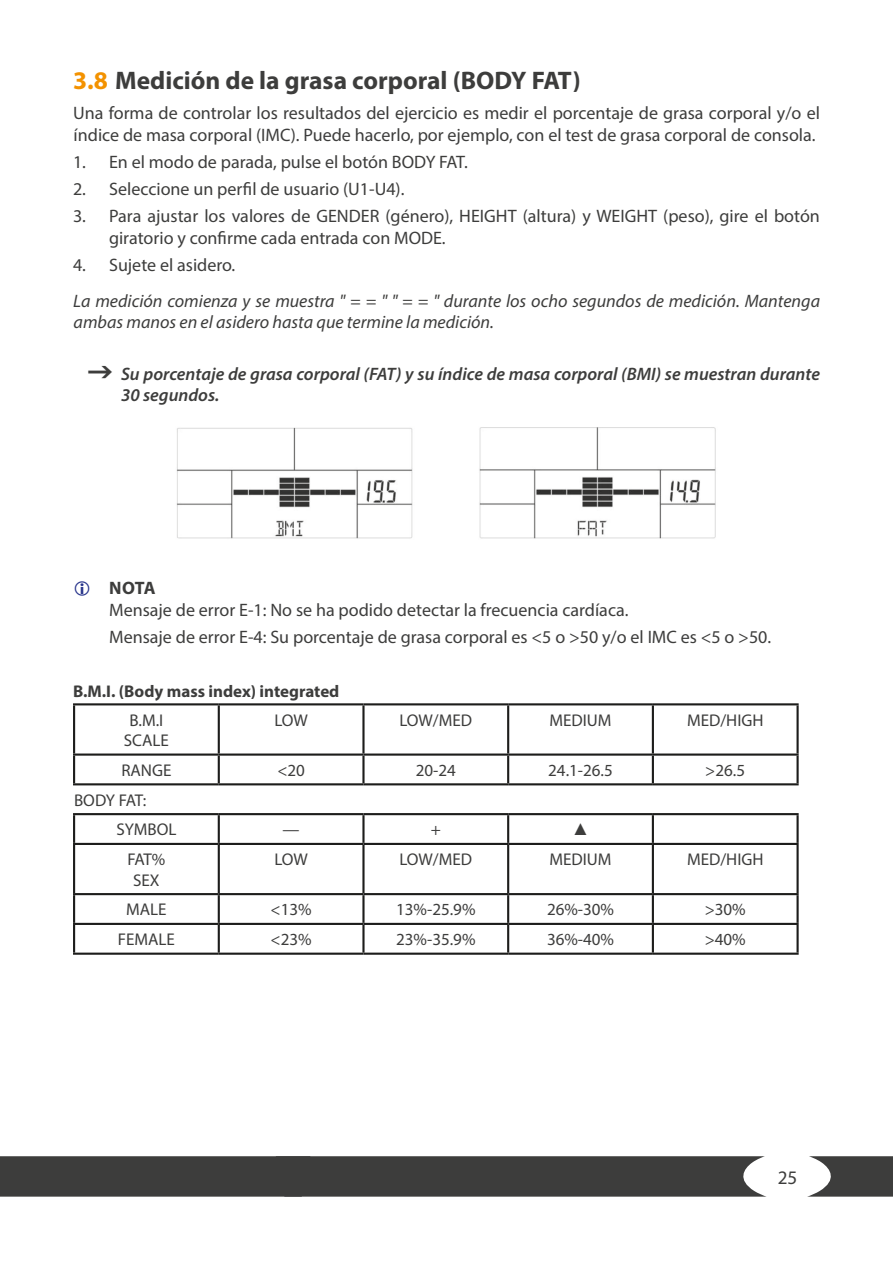
<style>
.page{position:relative;width:893px;height:1263px;background:#fff}
.page>*{position:absolute;margin:0;border:0;box-sizing:border-box;transform-origin:0 0}
.t1{font:700 25.5px "Myriad Pro";color:#3d3d3c}
.t2{font:19.2px "Myriad Pro";color:#3d3d3c}
.Text_Hinweise{font:18px/21.1px "Myriad Pro";color:#3d3d3c}
.t3{font:italic 18px/21.1px "Myriad Pro";color:#3d3d3c}
.t4{font:italic 600 18px/21.1px "Myriad Pro";color:#3d3d3c}
.t5{font:700 18px "Myriad Pro";color:#3d3d3c}
.t6{font:16.95px "Myriad Pro";color:#3d3d3c}
.t7{font:700 16.95px "Myriad Pro";color:#3d3d3c}
.t8{font:16.95px "Arial";color:#3d3d3c}
.s1{color:#f39200}
</style>
<div class="page">
<img style="left:176px;top:427px;width:540px;height:112px">
<hr style="left:73px;top:703px;width:146px;height:2px;background:#1d1d1b">
<hr style="left:73px;top:705px;width:2px;height:48px;background:#1d1d1b">
<hr style="left:219px;top:703px;width:144px;height:2px;background:#1d1d1b">
<hr style="left:218px;top:705px;width:2px;height:48px;background:#1d1d1b">
<hr style="left:363px;top:703px;width:145px;height:2px;background:#1d1d1b">
<hr style="left:362px;top:705px;width:3px;height:48px;background:#1d1d1b">
<hr style="left:508px;top:703px;width:145px;height:2px;background:#1d1d1b">
<hr style="left:507px;top:705px;width:2px;height:48px;background:#1d1d1b">
<hr style="left:653px;top:703px;width:146px;height:2px;background:#1d1d1b">
<hr style="left:652px;top:705px;width:2px;height:48px;background:#1d1d1b">
<hr style="left:796px;top:705px;width:3px;height:48px;background:#1d1d1b">
<hr style="left:73px;top:753px;width:146px;height:3px;background:#1d1d1b">
<hr style="left:73px;top:756px;width:2px;height:27px;background:#1d1d1b">
<hr style="left:219px;top:753px;width:144px;height:3px;background:#1d1d1b">
<hr style="left:218px;top:756px;width:2px;height:27px;background:#1d1d1b">
<hr style="left:363px;top:753px;width:145px;height:3px;background:#1d1d1b">
<hr style="left:362px;top:756px;width:3px;height:27px;background:#1d1d1b">
<hr style="left:508px;top:753px;width:145px;height:3px;background:#1d1d1b">
<hr style="left:507px;top:756px;width:2px;height:27px;background:#1d1d1b">
<hr style="left:653px;top:753px;width:146px;height:3px;background:#1d1d1b">
<hr style="left:652px;top:756px;width:2px;height:27px;background:#1d1d1b">
<hr style="left:796px;top:756px;width:3px;height:27px;background:#1d1d1b">
<hr style="left:73px;top:783px;width:146px;height:2px;background:#1d1d1b">
<hr style="left:219px;top:783px;width:144px;height:2px;background:#1d1d1b">
<hr style="left:363px;top:783px;width:145px;height:2px;background:#1d1d1b">
<hr style="left:508px;top:783px;width:145px;height:2px;background:#1d1d1b">
<hr style="left:653px;top:783px;width:146px;height:2px;background:#1d1d1b">
<hr style="left:73px;top:813px;width:146px;height:2px;background:#1d1d1b">
<hr style="left:73px;top:815px;width:2px;height:28px;background:#1d1d1b">
<hr style="left:219px;top:813px;width:144px;height:2px;background:#1d1d1b">
<hr style="left:218px;top:815px;width:2px;height:28px;background:#1d1d1b">
<hr style="left:363px;top:813px;width:145px;height:2px;background:#1d1d1b">
<hr style="left:362px;top:815px;width:3px;height:28px;background:#1d1d1b">
<hr style="left:508px;top:813px;width:145px;height:2px;background:#1d1d1b">
<hr style="left:507px;top:815px;width:2px;height:28px;background:#1d1d1b">
<hr style="left:653px;top:813px;width:146px;height:2px;background:#1d1d1b">
<hr style="left:652px;top:815px;width:2px;height:28px;background:#1d1d1b">
<hr style="left:796px;top:815px;width:3px;height:28px;background:#1d1d1b">
<hr style="left:73px;top:843px;width:146px;height:2px;background:#1d1d1b">
<hr style="left:73px;top:845px;width:2px;height:48px;background:#1d1d1b">
<hr style="left:219px;top:843px;width:144px;height:2px;background:#1d1d1b">
<hr style="left:218px;top:845px;width:2px;height:48px;background:#1d1d1b">
<hr style="left:363px;top:843px;width:145px;height:2px;background:#1d1d1b">
<hr style="left:362px;top:845px;width:3px;height:48px;background:#1d1d1b">
<hr style="left:508px;top:843px;width:145px;height:2px;background:#1d1d1b">
<hr style="left:507px;top:845px;width:2px;height:48px;background:#1d1d1b">
<hr style="left:653px;top:843px;width:146px;height:2px;background:#1d1d1b">
<hr style="left:652px;top:845px;width:2px;height:48px;background:#1d1d1b">
<hr style="left:796px;top:845px;width:3px;height:48px;background:#1d1d1b">
<hr style="left:73px;top:893px;width:146px;height:2px;background:#1d1d1b">
<hr style="left:73px;top:895px;width:2px;height:28px;background:#1d1d1b">
<hr style="left:219px;top:893px;width:144px;height:2px;background:#1d1d1b">
<hr style="left:218px;top:895px;width:2px;height:28px;background:#1d1d1b">
<hr style="left:363px;top:893px;width:145px;height:2px;background:#1d1d1b">
<hr style="left:362px;top:895px;width:3px;height:28px;background:#1d1d1b">
<hr style="left:508px;top:893px;width:145px;height:2px;background:#1d1d1b">
<hr style="left:507px;top:895px;width:2px;height:28px;background:#1d1d1b">
<hr style="left:653px;top:893px;width:146px;height:2px;background:#1d1d1b">
<hr style="left:652px;top:895px;width:2px;height:28px;background:#1d1d1b">
<hr style="left:796px;top:895px;width:3px;height:28px;background:#1d1d1b">
<hr style="left:73px;top:923px;width:146px;height:2px;background:#1d1d1b">
<hr style="left:73px;top:925px;width:2px;height:27px;background:#1d1d1b">
<hr style="left:219px;top:923px;width:144px;height:2px;background:#1d1d1b">
<hr style="left:218px;top:925px;width:2px;height:27px;background:#1d1d1b">
<hr style="left:363px;top:923px;width:145px;height:2px;background:#1d1d1b">
<hr style="left:362px;top:925px;width:3px;height:27px;background:#1d1d1b">
<hr style="left:508px;top:923px;width:145px;height:2px;background:#1d1d1b">
<hr style="left:507px;top:925px;width:2px;height:27px;background:#1d1d1b">
<hr style="left:653px;top:923px;width:146px;height:2px;background:#1d1d1b">
<hr style="left:652px;top:925px;width:2px;height:27px;background:#1d1d1b">
<hr style="left:796px;top:925px;width:3px;height:27px;background:#1d1d1b">
<hr style="left:73px;top:952px;width:146px;height:3px;background:#1d1d1b">
<hr style="left:219px;top:952px;width:144px;height:3px;background:#1d1d1b">
<hr style="left:363px;top:952px;width:145px;height:3px;background:#1d1d1b">
<hr style="left:508px;top:952px;width:145px;height:3px;background:#1d1d1b">
<hr style="left:653px;top:952px;width:146px;height:3px;background:#1d1d1b">
<div style="left:0;top:1156px;width:765px;height:40px;background:#3d3d3c"></div>
<svg style="left:809px;top:1156px;width:84px;height:40px"></svg>
<p class="t1" style="left:73px;top:64px;width:509px"><span class="s1">3.8</span> Medición de la grasa corporal (BODY FAT)</p>
<p class="Text_Hinweise" style="left:73px;top:103px;width:748px">Una forma de controlar los resultados del ejercicio es medir el porcentaje de grasa corporal y/o el índice de masa corporal (IMC). Puede hacerlo, por ejemplo, con el test de grasa corporal de consola.</p>
<p class="Text_Hinweise" style="left:73px;top:151px;width:396px">1. En el modo de parada, pulse el botón BODY FAT.</p>
<p class="Text_Hinweise" style="left:73px;top:178px;width:333px">2. Seleccione un perfil de usuario (U1-U4).</p>
<p class="Text_Hinweise" style="left:109px;top:205px;width:712px;text-indent:-36px">3. Para ajustar los valores de GENDER (género), HEIGHT (altura) y WEIGHT (peso), gire el botón giratorio y confirme cada entrada con MODE.</p>
<p class="Text_Hinweise" style="left:73px;top:254px;width:164px">4. Sujete el asidero.</p>
<p class="t3" style="left:73px;top:290px;width:748px">La medición comienza y se muestra " = = " " = = " durante los ocho segundos de medición. Mantenga ambas manos en el asidero hasta que termine la medición.</p>
<p class="t4" style="left:121px;top:362px;width:700px;text-indent:-36px">→ Su porcentaje de grasa corporal (FAT) y su índice de masa corporal (BMI) se muestran durante<br>30 segundos.</p>
<p class="t5" style="left:109px;top:576px;width:48px">NOTA</p>
<p class="Text_Hinweise" style="left:109px;top:599px;width:521px">Mensaje de error E-1: No se ha podido detectar la frecuencia cardíaca.</p>
<p class="Text_Hinweise" style="left:109px;top:626px;width:664px">Mensaje de error E-4: Su porcentaje de grasa corporal es &lt;5 o &gt;50 y/o el IMC es &lt;5 o &gt;50.</p>
<p class="t7" style="left:73px;top:681px;width:268px">B.M.I. (Body mass index) integrated</p>
<p class="t6" style="left:130px;top:709px;width:35px">B.M.I</p>
<p class="t6" style="left:124px;top:730px;width:47px">SCALE</p>
<p class="t6" style="left:274px;top:709px;width:35px">LOW</p>
<p class="t6" style="left:399px;top:709px;width:74px">LOW/MED</p>
<p class="t6" style="left:549px;top:709px;width:64px">MEDIUM</p>
<p class="t6" style="left:687px;top:709px;width:78px">MED/HIGH</p>
<p class="t6" style="left:121px;top:760px;width:52px">RANGE</p>
<p class="t6" style="left:277px;top:760px;width:29px">&lt;20</p>
<p class="t6" style="left:416px;top:760px;width:42px">20-24</p>
<p class="t6" style="left:548px;top:760px;width:66px">24.1-26.5</p>
<p class="t6" style="left:705px;top:760px;width:41px">&gt;26.5</p>
<p class="t6" style="left:74px;top:789px;width:74px">BODY FAT:</p>
<p class="t6" style="left:116px;top:819px;width:62px">SYMBOL</p>
<p class="t6" style="left:283px;top:819px;width:19px">—</p>
<p class="t6" style="left:431px;top:819px;width:12px">+</p>
<p class="t8" style="left:572px;top:817px;width:18px">▲</p>
<p class="t6" style="left:127px;top:849px;width:39px">FAT%</p>
<p class="t6" style="left:133px;top:869px;width:28px">SEX</p>
<p class="t6" style="left:274px;top:849px;width:35px">LOW</p>
<p class="t6" style="left:399px;top:849px;width:74px">LOW/MED</p>
<p class="t6" style="left:549px;top:849px;width:64px">MEDIUM</p>
<p class="t6" style="left:687px;top:849px;width:78px">MED/HIGH</p>
<p class="t6" style="left:126px;top:899px;width:42px">MALE</p>
<p class="t6" style="left:271px;top:899px;width:43px">&lt;13%</p>
<p class="t6" style="left:396px;top:899px;width:81px">13%-25.9%</p>
<p class="t6" style="left:547px;top:899px;width:69px">26%-30%</p>
<p class="t6" style="left:705px;top:899px;width:43px">&gt;30%</p>
<p class="t6" style="left:118px;top:929px;width:58px">FEMALE</p>
<p class="t6" style="left:271px;top:929px;width:43px">&lt;23%</p>
<p class="t6" style="left:396px;top:929px;width:81px">23%-35.9%</p>
<p class="t6" style="left:547px;top:929px;width:69px">36%-40%</p>
<p class="t6" style="left:705px;top:929px;width:43px">&gt;40%</p>
<p class="t2" style="left:778px;top:1166px;width:21px">25</p>
</div>
